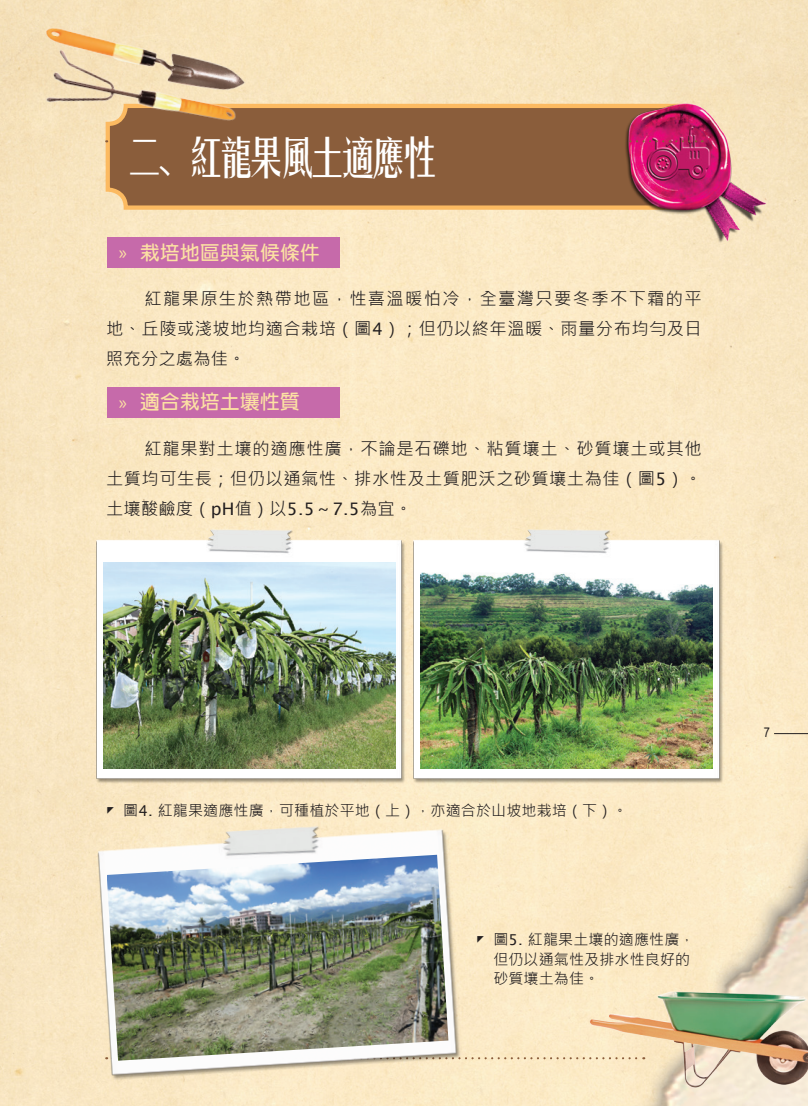
<style>
.page{position:relative;width:808px;height:1106px;background:#fff}
.page>*{position:absolute;margin:0;border:0;box-sizing:border-box;transform-origin:0 0}
.章節標題{font:43.5px "FZYTK GBK1 0";letter-spacing:-.3em;color:#fff}
.t1{font:700 19.5px "New Gothic";letter-spacing:.025em;color:#fce1a3}
.內文{font:17.25px/30px "Microsoft Jheng Hei";letter-spacing:.025em;color:#231f20;text-align:justify}
.t2{font:15px/19.5px "Microsoft Jheng Hei";letter-spacing:.01em;color:#231f20}
.t3{font:13.5px "Arial Narrow";color:#231f20}
.s1{font-family:"Myriad Pro";font-weight:400}
.s2{font-family:"Lucida Sans"}
</style>
<div class="page">
<img style="left:0;top:0;width:808px;height:1105px">
<hr style="left:774px;top:733px;width:34px;height:1px;background:#231f20">
<img style="left:586px;top:988px;width:222px;height:101px">
<div style="left:108px;top:106px;width:593px;height:101px;background:#8a5d3b;border-radius:18px"></div>
<div style="left:106px;top:104px;width:598px;height:106px;border:4px solid #fcba61;border-radius:18px"></div>
<img style="left:30px;top:24px;width:219px;height:120px">
<img style="left:605px;top:82px;width:165px;height:163px">
<svg style="left:113px;top:140px;width:589px;height:2px"></svg>
<svg style="left:463px;top:1056px;width:181px;height:3px"></svg>
<div style="left:107px;top:237px;width:232px;height:30px;background:#c66aaa"></div>
<div style="left:107px;top:387px;width:232px;height:30px;background:#c66aaa"></div>
<img style="left:92px;top:529px;width:315px;height:255px">
<img style="left:103px;top:562px;width:292px;height:206px">
<img style="left:409px;top:529px;width:315px;height:255px">
<img style="left:420px;top:562px;width:292px;height:206px">
<img style="left:92px;top:817px;width:371px;height:266px">
<img style="left:107px;top:854px;width:341px;height:206px">
<p class="章節標題" style="left:123px;top:130px;width:319px">二、紅龍果風土適應性</p>
<p class="t1" style="left:119px;top:242px;width:202px"><span class="s1">»</span> 栽培地區與氣候條件</p>
<p class="內文" style="left:106px;top:283px;width:597px;text-indent:38px">紅龍果原生於熱帶地區，性喜溫暖怕冷，全臺灣只要冬季不下霜的平地、丘陵或淺坡地均適合栽培（圖<span class="s2">4</span>）；但仍以終年溫暖、雨量分布均勻及日照充分之處為佳。</p>
<p class="t1" style="left:119px;top:392px;width:182px"><span class="s1">»</span> 適合栽培土壤性質</p>
<p class="內文" style="left:106px;top:433px;width:597px;text-indent:38px">紅龍果對土壤的適應性廣，不論是石礫地、粘質壤土、砂質壤土或其他土質均可生長；但仍以通氣性、排水性及土質肥沃之砂質壤土為佳（圖<span class="s2">5</span>）。土壤酸鹼度（<span class="s2">pH</span>值）以<span class="s2">5.5</span>～<span class="s2">7.5</span>為宜。</p>
<p class="t2" style="left:106px;top:800px;width:523px">◤ 圖<span class="s2">4.</span> 紅龍果適應性廣，可種植於平地（上），亦適合於山坡地栽培（下）。</p>
<p class="t2" style="left:493px;top:929px;width:203px;text-indent:-17px">◤ 圖<span class="s2">5.</span> 紅龍果土壤的適應性廣，但仍以通氣性及排水性良好的砂質壤土為佳。</p>
<p class="t3" style="left:763px;top:722px;width:8px">7</p>
</div>
